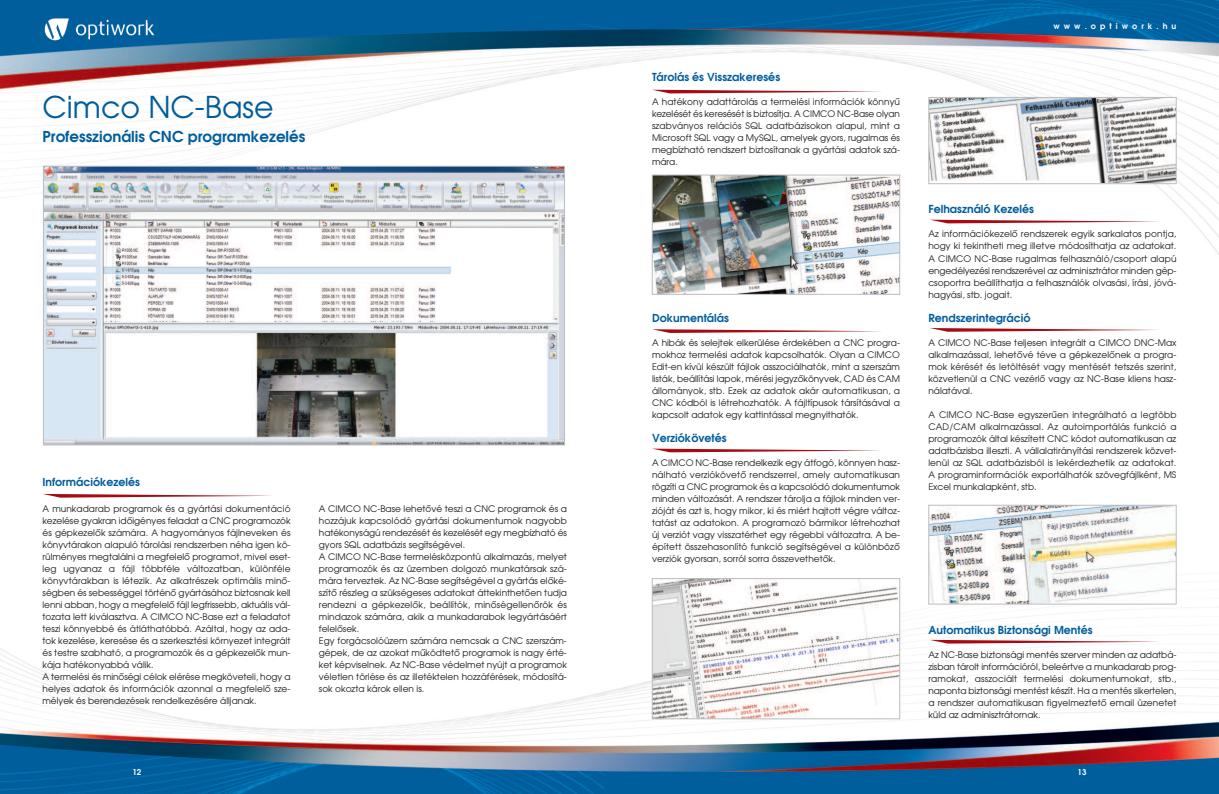
<style>
.page{position:relative;width:1219px;height:794px;background:#fff}
.page>*{position:absolute;margin:0;border:0;box-sizing:border-box;transform-origin:0 0}
.t1{font:30px "Avant Garde H";color:#005d9c}
.t2{font:600 15px "Avant Garde H";color:#005d9c}
.t3{font:600 11px "Avant Garde H";color:#005d9c}
.t4{font:9px/12px "Avant Garde H";color:#231f20;text-align:justify}
.t5{font:600 8px "Avant Garde H";letter-spacing:.505em;color:#fff}
</style>
<div class="page">
<img style="left:0;top:0;width:1219px;height:794px">
<img style="left:43px;top:16px;width:112px;height:25px">
<img style="left:45px;top:168px;width:518px;height:275px">
<div style="left:43px;top:166px;width:522px;height:279px;border:1px solid #bcbdc0"></div>
<svg style="left:43px;top:494px;width:231px;height:3px"></svg>
<img style="left:654px;top:177px;width:244px;height:115px">
<div style="left:652px;top:175px;width:248px;height:119px;border:1px solid #bcbdc0"></div>
<img style="left:930px;top:99px;width:244px;height:83px">
<div style="left:928px;top:97px;width:248px;height:87px;border:1px solid #bcbdc0"></div>
<img style="left:930px;top:507px;width:244px;height:95px">
<div style="left:928px;top:505px;width:248px;height:99px;border:1px solid #bcbdc0"></div>
<img style="left:654px;top:580px;width:244px;height:137px">
<div style="left:652px;top:578px;width:248px;height:141px;border:1px solid #bcbdc0"></div>
<svg style="left:652px;top:90px;width:231px;height:3px"></svg>
<svg style="left:652px;top:329px;width:231px;height:4px"></svg>
<svg style="left:652px;top:448px;width:231px;height:4px"></svg>
<svg style="left:930px;top:220px;width:231px;height:3px"></svg>
<svg style="left:930px;top:328px;width:231px;height:4px"></svg>
<svg style="left:930px;top:640px;width:231px;height:3px"></svg>
<h1 class="t1" style="left:43px;top:90px;width:233px">Cimco NC-Base</h1>
<h2 class="t2" style="left:43px;top:128px;width:264px">Professzionális CNC programkezelés</h2>
<p class="t3" style="left:43px;top:476px;width:99px">Információkezelés</p>
<p class="t4" style="left:43px;top:502px;width:250px;text-align:left">A munkadarab programok és a gyártási dokumentáció kezelése gyakran idôigényes feladat a CNC programozók és gépkezelôk számára. A hagyományos fájlneveken és könyvtárakon alapuló tárolási rendszerben néha igen kö&shy;rülményes megtalálni a megfelelô programot, mivel eset&shy;leg ugyanaz a fájl többféle változatban, különféle könyvtárakban is létezik. Az alkatrészek optimális minô&shy;ségben és sebességgel történô gyártásához biztosnak kell lenni abban, hogy a megfelelô fájl legfrissebb, aktuális vál&shy;tozata lett kiválasztva. A CIMCO NC-Base ezt a feladatot teszi könnyebbé és átláthatóbbá. Azáltal, hogy az ada&shy;tok kezelése, keresése és a szerkesztési környezet integrált és testre szabható, a programozók és a gépkezelôk mun&shy;kája hatékonyabbá válik.<br>A termelési és minôségi célok elérése megköveteli, hogy a helyes adatok és információk azonnal a megfelelô sze&shy;mélyek és berendezések rendelkezésére álljanak.</p>
<p class="t4" style="left:319px;top:502px;width:250px;text-align:left">A CIMCO NC-Base lehetôvé teszi a CNC programok és a hozzájuk kapcsolódó gyártási dokumentumok nagyobb hatékonyságú rendezését és kezelését egy megbízható és gyors SQL adatbázis segítségével.<br>A CIMCO NC-Base termelésközpontú alkalmazás, melyet programozók és az üzemben dolgozó munkatársak szá&shy;mára terveztek. Az NC-Base segítségével a gyártás elôké&shy;szítô részleg a szükségeses adatokat áttekinthetôen tudja rendezni a gépkezelôk, beállítók, minôségellenôrök és mindazok számára, akik a munkadarabok legyártásáért felelôsek.<br>Egy forgácsolóüzem számára nemcsak a CNC szerszám&shy;gépek, de az azokat mûködtetô programok is nagy érté&shy;ket képviselnek. Az NC-Base védelmet nyújt a programok véletlen törlése és az illetéktelen hozzáférések, módosítá&shy;sok okozta károk ellen is.</p>
<p class="t3" style="left:652px;top:71px;width:130px">Tárolás és Visszakeresés</p>
<p class="t4" style="left:652px;top:96px;width:250px">A hatékony adattárolás a termelési információk könnyû kezelését és keresését is biztosítja. A CIMCO NC-Base olyan szabványos relációs SQL adatbázisokon alapul, mint a Microsoft SQL vagy a MySQL, amelyek gyors, rugalmas és megbízható rendszert biztosítanak a gyártási adatok szá&shy;mára.</p>
<p class="t3" style="left:652px;top:311px;width:78px">Dokumentálás</p>
<p class="t4" style="left:652px;top:336px;width:250px">A hibák és selejtek elkerülése érdekében a CNC progra&shy;mokhoz termelési adatok kapcsolhatók. Olyan a CIMCO Edit-en kívül készült fájlok asszociálhatók, mint a szerszám listák, beállítási lapok, mérési jegyzôkönyvek, CAD és CAM állományok, stb. Ezek az adatok akár automatikusan, a CNC kódból is létrehozhatók. A fájltípusok társításával a kapcsolt adatok egy kattintással megnyithatók.</p>
<p class="t3" style="left:652px;top:431px;width:76px">Verziókövetés</p>
<p class="t4" style="left:652px;top:456px;width:250px">A CIMCO NC-Base rendelkezik egy átfogó, könnyen hasz&shy;nálható verziókövetô rendszerrel, amely automatikusan rögzíti a CNC programok és a kapcsolódó dokumentumok minden változását. A rendszer tárolja a fájlok minden ver&shy;zióját és azt is, hogy mikor, ki és miért hajtott végre változ&shy;tatást az adatokon. A programozó bármikor létrehozhat új verziót vagy visszatérhet egy régebbi változatra. A be&shy;épített összehasonlító funkció segítségével a különbözô verziók gyorsan, sorról sorra összevethetôk.</p>
<p class="t5" style="left:1053px;top:22px;width:125px">www.optiwork.hu</p>
<p class="t3" style="left:928px;top:203px;width:107px">Felhasználó Kezelés</p>
<p class="t4" style="left:928px;top:228px;width:250px">Az információkezelô rendszerek egyik sarkalatos pontja, hogy ki tekintheti meg illetve módosíthatja az adatokat.<br>A CIMCO NC-Base rugalmas felhasználó/csoport alapú engedélyezési rendszerével az adminisztrátor minden gép&shy;csoportra beállíthatja a felhasználók olvasási, írási, jóvá&shy;hagyási, stb. jogait.</p>
<p class="t3" style="left:928px;top:311px;width:104px">Rendszerintegráció</p>
<p class="t4" style="left:928px;top:336px;width:250px">A CIMCO NC-Base teljesen integrált a CIMCO DNC-Max alkalmazással, lehetôvé téve a gépkezelônek a progra&shy;mok kérését és letöltését vagy mentését tetszés szerint, közvetlenül a CNC vezérlô vagy az NC-Base kliens hasz&shy;nálatával.</p>
<p class="t4" style="left:928px;top:408px;width:250px">A CIMCO NC-Base egyszerûen integrálható a legtöbb CAD/CAM alkalmazással. Az autoimportálás funkció a programozók által készített CNC kódot automatikusan az adatbázisba illeszti. A vállalatirányítási rendszerek közvet&shy;lenül az SQL adatbázisból is lekérdezhetik az adatokat.<br>A programinformációk exportálhatók szövegfájlként, MS Excel munkalapként, stb.</p>
<p class="t3" style="left:928px;top:623px;width:166px">Automatikus Biztonsági Mentés</p>
<p class="t4" style="left:928px;top:648px;width:250px">Az NC-Base biztonsági mentés szerver minden az adatbá&shy;zisban tárolt információról, beleértve a munkadarab prog&shy;ramokat, asszociált termelési dokumentumokat, stb., naponta biztonsági mentést készít. Ha a mentés sikertelen, a rendszer automatikusan figyelmeztetô email üzenetet küld az adminisztrátornak.</p>
<p class="t5" style="left:132px;top:768px;width:10px">12</p>
<p class="t5" style="left:1078px;top:768px;width:10px">13</p>
</div>
